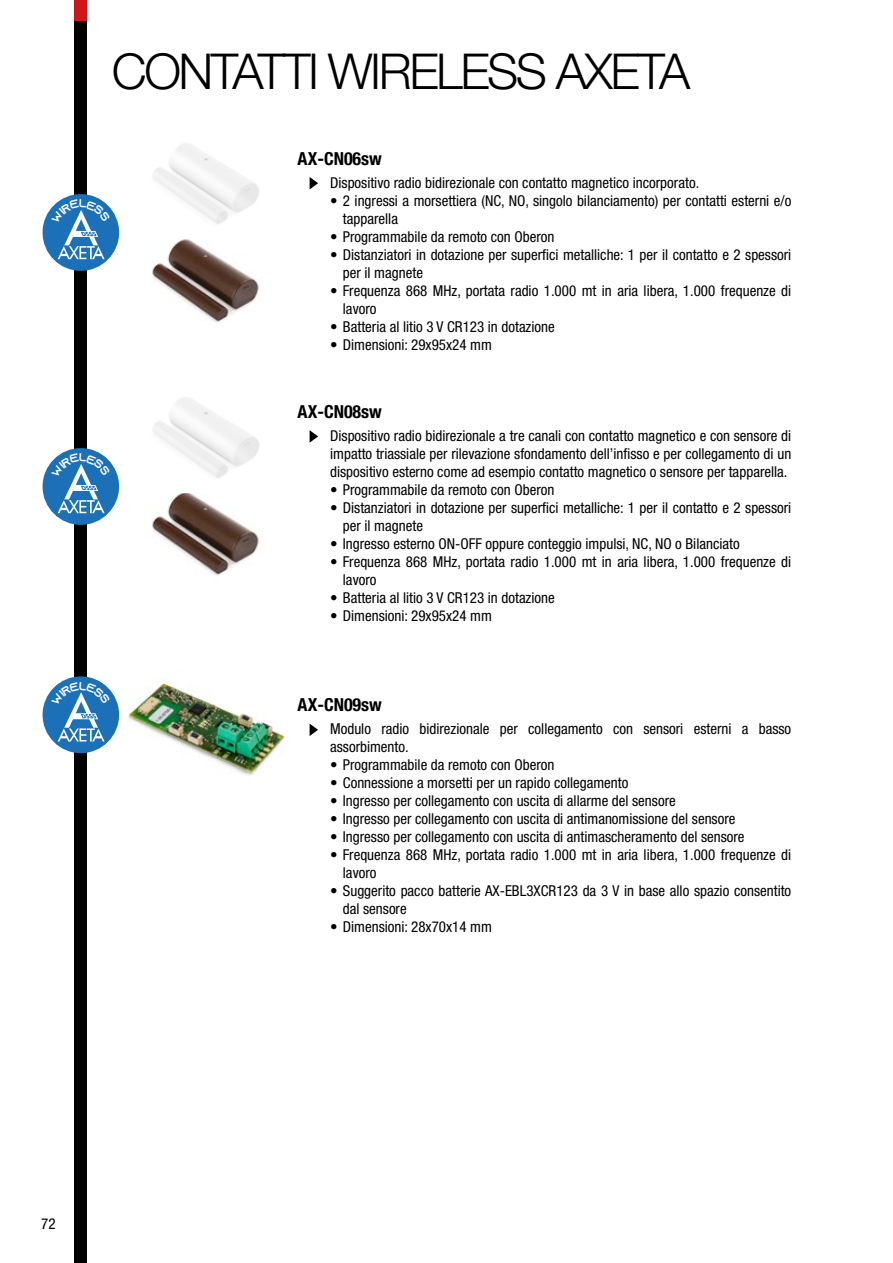
<style>
.page{position:relative;width:893px;height:1263px;background:#fff}
.page>*{position:absolute;margin:0;border:0;box-sizing:border-box;transform-origin:0 0}
.t1{font:300 49.5px "Helvetica Neue LT Pro";letter-spacing:-.05em;color:#000}
.t2{font:700 condensed 18px "Helvetica Neue LT Pro";color:#000}
.t3{font:condensed 15px/18px "Helvetica Neue LT Std";color:#000}
</style>
<div class="page">
<img style="left:152px;top:239px;width:107px;height:84px">
<img style="left:153px;top:144px;width:106px;height:80px">
<img style="left:152px;top:493px;width:107px;height:83px">
<img style="left:153px;top:398px;width:106px;height:80px">
<img style="left:111px;top:682px;width:174px;height:94px">
<svg style="left:310px;top:177px;width:8px;height:12px"></svg>
<svg style="left:310px;top:430px;width:8px;height:13px"></svg>
<svg style="left:310px;top:724px;width:8px;height:12px"></svg>
<div style="left:74px;top:0;width:13px;height:1263px;background:#000"></div>
<div style="left:74px;top:0;width:13px;height:20px;background:#cd1719"></div>
<div style="left:43px;top:194px;width:76px;height:77px;background:#1c70b8;border-radius:50%"></div>
<div style="left:43px;top:448px;width:76px;height:77px;background:#1c70b8;border-radius:50%"></div>
<div style="left:43px;top:676px;width:76px;height:77px;background:#1c70b8;border-radius:50%"></div>
<svg style="left:51px;top:200px;width:59px;height:59px"></svg>
<svg style="left:51px;top:454px;width:59px;height:59px"></svg>
<svg style="left:51px;top:682px;width:59px;height:59px"></svg>
<h1 class="t1" style="left:112px;top:41px;width:580px">CONTATTI WIRELESS AXETA</h1>
<p class="t2" style="left:298px;top:147px;width:86px">AX-CN06sw</p>
<p class="t3" style="left:330px;top:173px;width:371px">Dispositivo radio bidirezionale con contatto magnetico incorporato.</p>
<p class="t3" style="left:343px;top:191px;width:450px;text-indent:-13px">• 2 ingressi a morsettiera (NC, NO, singolo bilanciamento) per contatti esterni e/o tapparella</p>
<p class="t3" style="left:330px;top:227px;width:226px">• Programmabile da remoto con Oberon</p>
<p class="t3" style="left:343px;top:245px;width:450px;text-indent:-13px">• Distanziatori in dotazione per superfici metalliche: 1 per il contatto e 2 spessori per il magnete</p>
<p class="t3" style="left:343px;top:281px;width:450px;text-indent:-13px">• Frequenza 868 MHz, portata radio 1.000 mt in aria libera, 1.000 frequenze di lavoro</p>
<p class="t3" style="left:330px;top:317px;width:226px">• Batteria al litio 3 V CR123 in dotazione</p>
<p class="t3" style="left:330px;top:335px;width:163px">• Dimensioni: 29x95x24 mm</p>
<p class="t2" style="left:298px;top:401px;width:86px">AX-CN08sw</p>
<p class="t3" style="left:330px;top:426px;width:463px;text-align:justify">Dispositivo radio bidirezionale a tre canali con contatto magnetico e con sensore di impatto triassiale per rilevazione sfondamento dell’infisso e per collegamento di un dispositivo esterno come ad esempio contatto magnetico o sensore per tapparella.</p>
<p class="t3" style="left:330px;top:480px;width:226px">• Programmabile da remoto con Oberon</p>
<p class="t3" style="left:343px;top:498px;width:450px;text-indent:-13px">• Distanziatori in dotazione per superfici metalliche: 1 per il contatto e 2 spessori per il magnete</p>
<p class="t3" style="left:330px;top:534px;width:411px">• Ingresso esterno ON-OFF oppure conteggio impulsi, NC, NO o Bilanciato</p>
<p class="t3" style="left:343px;top:552px;width:450px;text-indent:-13px">• Frequenza 868 MHz, portata radio 1.000 mt in aria libera, 1.000 frequenze di lavoro</p>
<p class="t3" style="left:330px;top:588px;width:226px">• Batteria al litio 3 V CR123 in dotazione</p>
<p class="t3" style="left:330px;top:606px;width:163px">• Dimensioni: 29x95x24 mm</p>
<p class="t2" style="left:298px;top:694px;width:86px">AX-CN09sw</p>
<p class="t3" style="left:330px;top:720px;width:463px">Modulo radio bidirezionale per collegamento con sensori esterni a basso assorbimento.</p>
<p class="t3" style="left:330px;top:756px;width:226px">• Programmabile da remoto con Oberon</p>
<p class="t3" style="left:330px;top:774px;width:300px">• Connessione a morsetti per un rapido collegamento</p>
<p class="t3" style="left:330px;top:792px;width:347px">• Ingresso per collegamento con uscita di allarme del sensore</p>
<p class="t3" style="left:330px;top:810px;width:407px">• Ingresso per collegamento con uscita di antimanomissione del sensore</p>
<p class="t3" style="left:330px;top:828px;width:416px">• Ingresso per collegamento con uscita di antimascheramento del sensore</p>
<p class="t3" style="left:343px;top:846px;width:450px;text-indent:-13px">• Frequenza 868 MHz, portata radio 1.000 mt in aria libera, 1.000 frequenze di lavoro</p>
<p class="t3" style="left:343px;top:882px;width:450px;text-indent:-13px">• Suggerito pacco batterie AX-EBL3XCR123 da 3 V in base allo spazio consentito dal sensore</p>
<p class="t3" style="left:330px;top:918px;width:163px">• Dimensioni: 28x70x14 mm</p>
<p class="t3" style="left:41px;top:1215px;width:16px">72</p>
</div>
